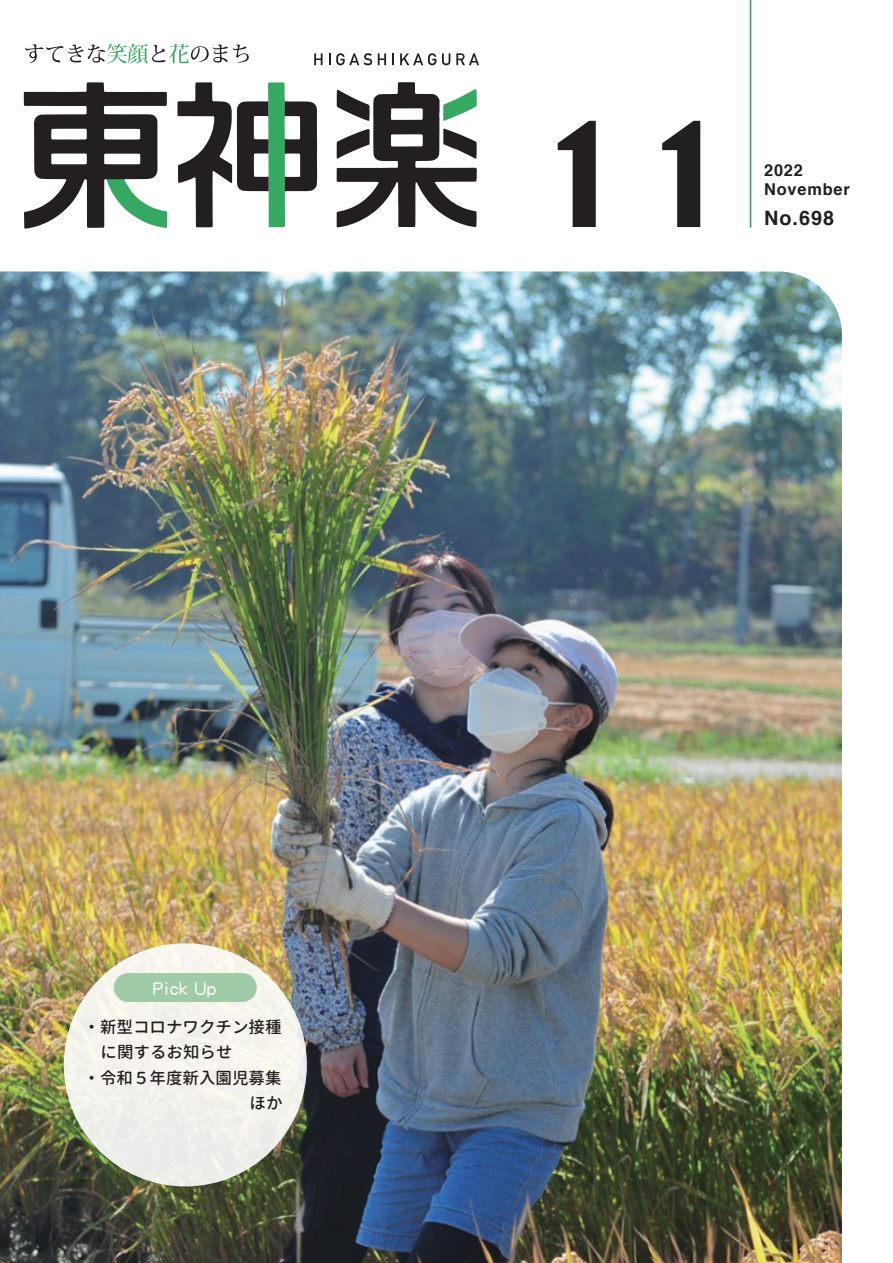
<style>
.page{position:relative;width:893px;height:1263px;background:#fff}
.page>*{position:absolute;margin:0;border:0;box-sizing:border-box;transform-origin:0 0}
.t1{font:156px "DF So Gei W5 MP RKSJ H";color:#231f20}
.t2{font:700 19.8px "Helvetica";color:#231f20}
.t3{font:19.5px "DF Maru Gothic Std W5";color:#fff}
.t4{font:500 16.5px "Gen Jyuu Gothic";color:#231f20}
.t5{font:700 16.35px/18.9px "Helvetica";letter-spacing:.05em;color:#231f20}
</style>
<div class="page">
<img style="left:0;top:271px;width:842px;height:992px">
<div style="left:64px;top:943px;width:243px;height:243px;background:#f4f2ec;border-radius:50%"></div>
<div style="left:114px;top:973px;width:143px;height:29px;background:#a0cba7;border-radius:14px"></div>
<svg style="left:314px;top:53px;width:9px;height:12px"></svg>
<svg style="left:329px;top:53px;width:1px;height:12px"></svg>
<svg style="left:336px;top:53px;width:36px;height:12px"></svg>
<svg style="left:378px;top:53px;width:8px;height:12px"></svg>
<svg style="left:392px;top:53px;width:2px;height:12px"></svg>
<svg style="left:400px;top:53px;width:36px;height:12px"></svg>
<svg style="left:442px;top:53px;width:8px;height:12px"></svg>
<svg style="left:456px;top:53px;width:23px;height:12px"></svg>
<svg style="left:25px;top:44px;width:224px;height:20px"></svg>
<svg style="left:24px;top:82px;width:143px;height:147px"></svg>
<svg style="left:177px;top:82px;width:140px;height:145px"></svg>
<svg style="left:337px;top:82px;width:140px;height:145px"></svg>
<hr style="left:750px;top:0;width:1px;height:227px;background:#35a861">
<h1 class="t1" style="left:517px;top:96px;width:226px">11</h1>
<p class="t5" style="left:764px;top:161px;width:87px">2022<br>November</p>
<p class="t2" style="left:764px;top:202px;width:72px">No.698</p>
<p class="t3" style="left:152px;top:977px;width:66px">Pick Up</p>
<p class="t4" style="left:84px;top:1014px;width:199px">・新型コロナワクチン接種</p>
<p class="t4" style="left:101px;top:1040px;width:133px">に関するお知らせ</p>
<p class="t4" style="left:84px;top:1065px;width:199px">・令和５年度新入園児募集</p>
<p class="t4" style="left:249px;top:1091px;width:34px">ほか</p>
</div>
